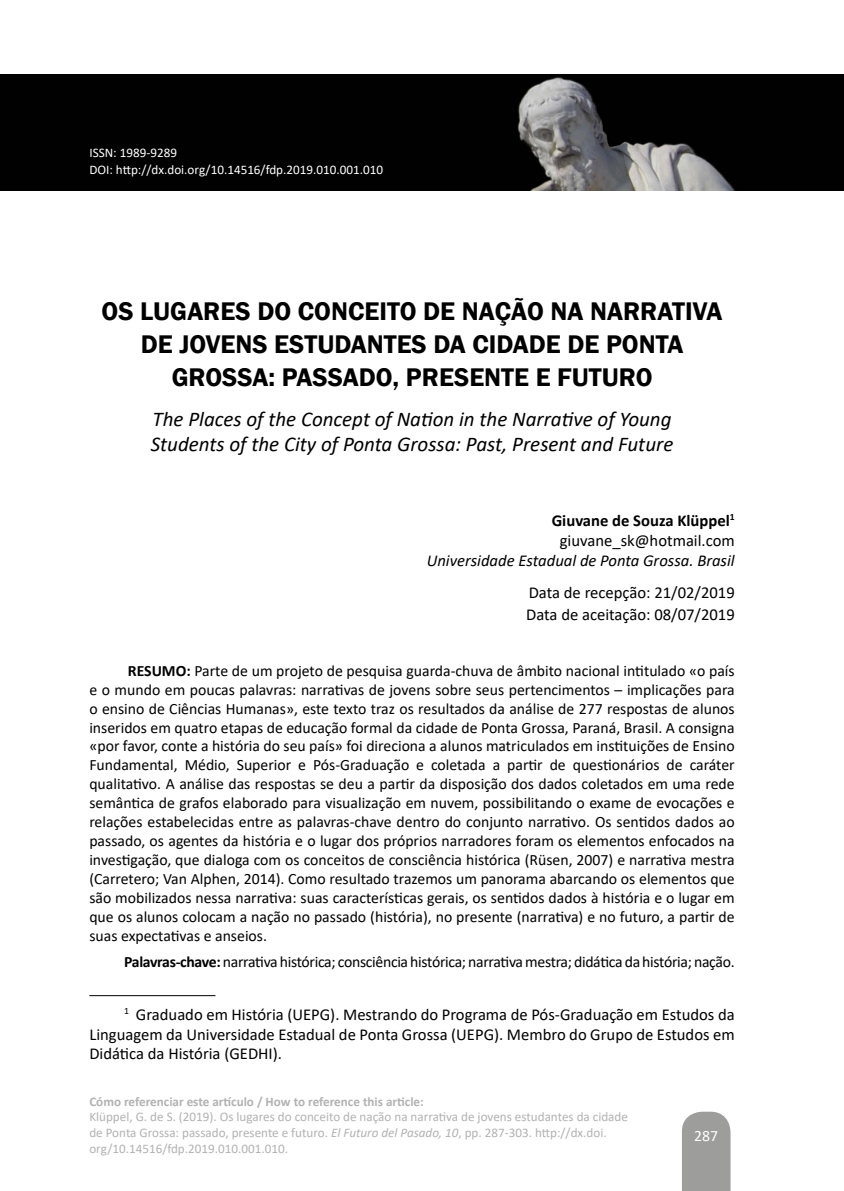
<style>
.page{position:relative;width:844px;height:1191px;background:#fff}
.page>*{position:absolute;margin:0;border:0;box-sizing:border-box;transform-origin:0 0}
.Título_principal{font:600 26.25px/33.2px "Franklin Gothic";color:#000;text-align:center}
.Título_traducción{font:italic 21px/25.2px "Calibri";color:#000}
.Notas_a_pie{font:16.62px/19.9px "Calibri";color:#000;text-align:justify}
.Autor_-_Institución{font:italic 16.62px "Calibri";color:#000}
.Fecha_de_aceptación{font:16.62px "Calibri";color:#000}
.Fecha_de_recepción{font:16.62px "Calibri";color:#000}
.Autor_-_nombre{font:700 16.62px "Calibri";color:#000}
.Autor_-_Email_defini{font:16.62px "Calibri";color:#000}
.resumen{font:15.75px/18.9px "Calibri";color:#000;text-align:justify}
.palabrasClave{font:15.75px "Calibri";letter-spacing:-.02em;color:#000}
.t1{font:15.75px "Calibri";color:#fff}
.como_citar_título{font:13.12px/15.8px "Calibri";color:#b3b2b2}
.DOI{font:13.12px "Calibri";color:#fff}
.como_citar_título-2{font:700 13.12px "Calibri";color:#b3b2b2}
.s1{font-weight:700}
.s2{font-style:italic}
</style>
<div class="page">
<svg style="left:682px;top:1111px;width:49px;height:80px;background:#a2a2a1"></svg>
<img style="left:0;top:74px;width:843px;height:116px">
<hr style="left:89px;top:995px;width:126px;height:1px;background:#000">
<p class="DOI" style="left:89px;top:144px;width:89px">ISSN: 1989-9289</p>
<p class="DOI" style="left:89px;top:161px;width:295px">DOI: http://dx.doi.org/10.14516/fdp.2019.010.001.010</p>
<p class="Título_principal" style="left:102px;top:294px;width:622px">OS LUGARES DO CONCEITO DE NAÇÃO NA NARRATIVA<br>DE JOVENS ESTUDANTES DA CIDADE DE PONTA<br>GROSSA: PASSADO, PRESENTE E FUTURO</p>
<p class="Título_traducción" style="left:151px;top:406px;width:524px">The Places of the Concept of Nation in the Narrative of Young<br>Students of the City of Ponta Grossa: Past, Present and Future</p>
<p class="Autor_-_nombre" style="left:551px;top:509px;width:184px">Giuvane de Souza Klüppel<sup>1</sup></p>
<p class="Autor_-_Email_defini" style="left:559px;top:529px;width:176px">giuvane_sk@hotmail.com</p>
<p class="Autor_-_Institución" style="left:426px;top:549px;width:309px">Universidade Estadual de Ponta Grossa. Brasil</p>
<p class="Fecha_de_recepción" style="left:528px;top:581px;width:207px">Data de recepção: 21/02/2019</p>
<p class="Fecha_de_aceptación" style="left:526px;top:602px;width:210px">Data de aceitação: 08/07/2019</p>
<p class="resumen" style="left:89px;top:661px;width:646px;text-indent:38px"><span class="s1">RESUMO:</span> Parte de um projeto de pesquisa guarda-chuva de âmbito nacional intitulado «o país e o mundo em poucas palavras: narrativas de jovens sobre seus pertencimentos – implicações para o ensino de Ciências Humanas», este texto traz os resultados da análise de 277 respostas de alunos inseridos em quatro etapas de educação formal da cidade de Ponta Grossa, Paraná, Brasil. A consigna «por favor, conte a história do seu país» foi direciona a alunos matriculados em instituições de Ensino Fundamental, Médio, Superior e Pós-Graduação e coletada a partir de questionários de caráter qualitativo. A análise das respostas se deu a partir da disposição dos dados coletados em uma rede semântica de grafos elaborado para visualização em nuvem, possibilitando o exame de evocações e relações estabelecidas entre as palavras-chave dentro do conjunto narrativo. Os sentidos dados ao passado, os agentes da história e o lugar dos próprios narradores foram os elementos enfocados na investigação, que dialoga com os conceitos de consciência histórica (Rüsen, 2007) e narrativa mestra (Carretero; Van Alphen, 2014). Como resultado trazemos um panorama abarcando os elementos que são mobilizados nessa narrativa: suas características gerais, os sentidos dados à história e o lugar em que os alunos colocam a nação no passado (história), no presente (narrativa) e no futuro, a partir de suas expectativas e anseios.</p>
<p class="palabrasClave" style="left:124px;top:950px;width:612px"><span class="s1">Palavras-chave:</span> narrativa histórica; consciência histórica; narrativa mestra; didática da história; nação.</p>
<p class="Notas_a_pie" style="left:89px;top:1003px;width:646px;text-indent:35px"><sup>1</sup> Graduado em História (UEPG). Mestrando do Programa de Pós-Graduação em Estudos da Linguagem da Universidade Estadual de Ponta Grossa (UEPG). Membro do Grupo de Estudos em Didática da História (GEDHI).</p>
<p class="como_citar_título-2" style="left:89px;top:1092px;width:336px">Cómo referenciar este artículo / How to reference this article:</p>
<p class="como_citar_título" style="left:89px;top:1108px;width:540px">Klüppel, G. de S. (2019). Os lugares do conceito de nação na narrativa de jovens estudantes da cidade de Ponta Grossa: passado, presente e futuro. <span class="s2">El Futuro del Pasado, 10</span>, pp. 287-303. http://dx.doi. org/10.14516/fdp.2019.010.001.010.</p>
<p class="t1" style="left:694px;top:1125px;width:25px">287</p>
</div>
